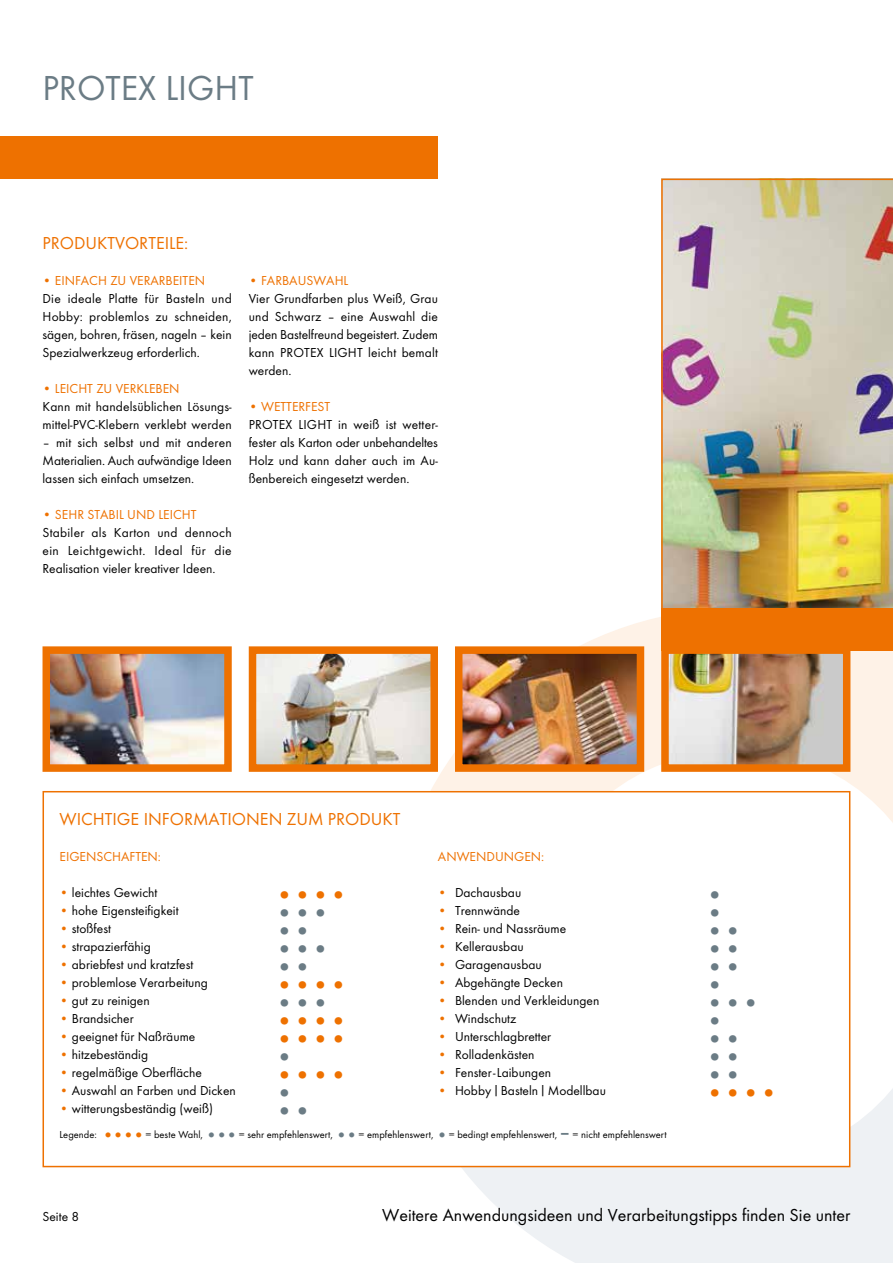
<style>
.page{position:relative;width:893px;height:1263px;background:#fff}
.page>*{position:absolute;margin:0;border:0;box-sizing:border-box;transform-origin:0 0}
.t1{font:36px "Function";color:#6b7c85}
.t2{font:27px "Function";color:#6b7c85}
.t3{font:27px "Function";color:#ee7100}
.t4{font:18px "Function";color:#000}
.t5{font:18px "Function";color:#ee7100}
.t6{font:13.5px/18px "Function";color:#000;text-align:justify}
.t7{font:13.5px "Function";color:#ee7100}
.t8{font:10.5px "Function";color:#000}
.s1{color:#ee7100}
.s2{font-size:18px;color:#ee7100}
.s3{font-size:18px;color:#6b7c85}
.s4{font-weight:700;font-size:18px;color:#6b7c85}
</style>
<div class="page">
<img style="left:661px;top:179px;width:232px;height:429px">
<svg style="left:430px;top:617px;width:463px;height:298px"></svg>
<svg style="left:391px;top:995px;width:502px;height:268px;fill:#eef1f4"></svg>
<div style="left:0;top:136px;width:438px;height:43px;background:#ee7100"></div>
<div style="left:661px;top:608px;width:232px;height:43px;background:#ee7100"></div>
<div style="left:43px;top:791px;width:807px;height:376px;background:#fff;border:2px solid #ee7100"></div>
<img style="left:52px;top:655px;width:171px;height:108px">
<div style="left:43px;top:646px;width:189px;height:126px;border:8px solid #ee7100"></div>
<img style="left:258px;top:655px;width:171px;height:108px">
<div style="left:249px;top:646px;width:189px;height:126px;border:8px solid #ee7100"></div>
<img style="left:464px;top:655px;width:171px;height:108px">
<div style="left:455px;top:646px;width:189px;height:126px;border:8px solid #ee7100"></div>
<img style="left:670px;top:655px;width:171px;height:108px">
<div style="left:661px;top:646px;width:189px;height:126px;border:8px solid #ee7100"></div>
<h1 class="t1" style="left:43px;top:67px;width:205px">PROTEX li ght</h1>
<h3 class="t5" style="left:43px;top:233px;width:19px">Produktvortei</h3>
<h3 class="t5" style="left:169px;top:233px;width:21px">le:</h3>
<p class="t7" style="left:43px;top:273px;width:16px">• einf</p>
<p class="t7" style="left:81px;top:273px;width:44px">achzuver</p>
<p class="t7" style="left:150px;top:273px;width:16px">arbeiten</p>
<p class="t6" style="left:43px;top:290px;width:191px">Die ideale Platte für Basteln und Hobby: problemlos zu schneiden, sägen, bohren, fräsen, nageln – kein Spezialwerkzeug erforderlich.</p>
<p class="t7" style="left:43px;top:381px;width:69px">• leicht zuverk</p>
<p class="t7" style="left:144px;top:381px;width:12px">leben</p>
<p class="t6" style="left:43px;top:398px;width:191px">Kann mit handelsüblichen Lösungs&shy;mittel-PVC-Klebern verklebt werden</p>
<p class="t6" style="left:43px;top:434px;width:191px">– mit sich selbst und mit anderen Materialien. Auch aufwändige Ideen lassen sich einfach umsetzen.</p>
<p class="t7" style="left:43px;top:507px;width:42px">• sehrst</p>
<p class="t7" style="left:100px;top:507px;width:31px">abi l und</p>
<p class="t7" style="left:158px;top:507px;width:37px">leic ht</p>
<p class="t6" style="left:43px;top:524px;width:191px">Stabiler als Karton und dennoch ein Leichtgewicht. Ideal für die Realisation vieler kreativer Ideen.</p>
<p class="t7" style="left:249px;top:273px;width:60px">• Farbausw</p>
<p class="t7" style="left:326px;top:273px;width:24px">ahl</p>
<p class="t6" style="left:249px;top:290px;width:191px">Vier Grundfarben plus Weiß, Grau und Schwarz – eine Auswahl die jeden Bastelfreund begeistert. Zudem kann PROTEX light leicht bemalt werden.</p>
<p class="t7" style="left:249px;top:399px;width:17px">• wetterfest</p>
<p class="t6" style="left:249px;top:416px;width:191px">PROTEX LIGHT in weiß ist wetter&shy;fester als Karton oder unbehandeltes Holz und kann daher auch im Au&shy;ßenbereich eingesetzt werden.</p>
<h3 class="t5" style="left:60px;top:809px;width:342px">WICHTIGE INFORMATIONEN ZUM PRODUKT</h3>
<p class="t7" style="left:60px;top:849px;width:103px">EIGENSCHAFTEN:</p>
<p class="t6" style="left:60px;top:884px;width:99px"><span class="s1">•</span> leichtes Gewicht</p>
<h2 class="t3" style="left:276px;top:879px;width:74px">••••</h2>
<p class="t6" style="left:60px;top:902px;width:121px"><span class="s1">•</span> hohe Eigensteifigkeit</p>
<h2 class="t2" style="left:276px;top:897px;width:56px">•••</h2>
<p class="t6" style="left:60px;top:920px;width:53px"><span class="s1">•</span> stoßfest</p>
<h2 class="t2" style="left:276px;top:915px;width:38px">••</h2>
<p class="t6" style="left:60px;top:938px;width:93px"><span class="s1">•</span> strapazierfähig</p>
<h2 class="t2" style="left:276px;top:933px;width:56px">•••</h2>
<p class="t6" style="left:60px;top:956px;width:135px"><span class="s1">•</span> abriebfest und kratzfest</p>
<h2 class="t2" style="left:276px;top:951px;width:38px">••</h2>
<p class="t6" style="left:60px;top:974px;width:150px"><span class="s1">•</span> problemlose Verarbeitung</p>
<h2 class="t3" style="left:276px;top:969px;width:74px">••••</h2>
<p class="t6" style="left:60px;top:992px;width:92px"><span class="s1">•</span> gut zu reinigen</p>
<h2 class="t2" style="left:276px;top:987px;width:56px">•••</h2>
<p class="t6" style="left:60px;top:1010px;width:76px"><span class="s1">•</span> Brandsicher</p>
<h2 class="t3" style="left:276px;top:1005px;width:74px">••••</h2>
<p class="t6" style="left:60px;top:1028px;width:137px"><span class="s1">•</span> geeignet für Naßräume</p>
<h2 class="t3" style="left:276px;top:1023px;width:74px">••••</h2>
<p class="t6" style="left:60px;top:1046px;width:90px"><span class="s1">•</span> hitzebeständig</p>
<h2 class="t2" style="left:276px;top:1041px;width:20px">•</h2>
<p class="t6" style="left:60px;top:1064px;width:144px"><span class="s1">•</span> regelmäßige Oberfläche</p>
<h2 class="t3" style="left:276px;top:1059px;width:74px">••••</h2>
<p class="t6" style="left:60px;top:1082px;width:178px"><span class="s1">•</span> Auswahl an Farben und Dicken</p>
<h2 class="t2" style="left:276px;top:1077px;width:20px">•</h2>
<p class="t6" style="left:60px;top:1100px;width:155px"><span class="s1">•</span> witterungsbeständig (weiß)</p>
<h2 class="t2" style="left:276px;top:1095px;width:38px">••</h2>
<p class="t7" style="left:438px;top:849px;width:108px">ANWENDUNGEN:</p>
<p class="t6" style="left:438px;top:884px;width:85px"><span class="s1">•</span> Dachausbau</p>
<h2 class="t2" style="left:706px;top:879px;width:20px">•</h2>
<p class="t6" style="left:438px;top:902px;width:84px"><span class="s1">•</span> Trennwände</p>
<h2 class="t2" style="left:706px;top:897px;width:20px">•</h2>
<p class="t6" style="left:438px;top:920px;width:130px"><span class="s1">•</span> Rein- und Nassräume</p>
<h2 class="t2" style="left:706px;top:915px;width:38px">••</h2>
<p class="t6" style="left:438px;top:938px;width:87px"><span class="s1">•</span> Kellerausbau</p>
<h2 class="t2" style="left:706px;top:933px;width:38px">••</h2>
<p class="t6" style="left:438px;top:956px;width:105px"><span class="s1">•</span> Garagenausbau</p>
<h2 class="t2" style="left:706px;top:951px;width:38px">••</h2>
<p class="t6" style="left:438px;top:974px;width:127px"><span class="s1">•</span> Abgehängte Decken</p>
<h2 class="t2" style="left:706px;top:969px;width:20px">•</h2>
<p class="t6" style="left:438px;top:992px;width:163px"><span class="s1">•</span> Blenden und Verkleidungen</p>
<h2 class="t2" style="left:706px;top:987px;width:56px">•••</h2>
<p class="t6" style="left:438px;top:1010px;width:80px"><span class="s1">•</span> Windschutz</p>
<h2 class="t2" style="left:706px;top:1005px;width:20px">•</h2>
<p class="t6" style="left:438px;top:1028px;width:115px"><span class="s1">•</span> Unterschlagbretter</p>
<h2 class="t2" style="left:706px;top:1023px;width:38px">••</h2>
<p class="t6" style="left:438px;top:1046px;width:98px"><span class="s1">•</span> Rolladenkästen</p>
<h2 class="t2" style="left:706px;top:1041px;width:38px">••</h2>
<p class="t6" style="left:438px;top:1064px;width:115px"><span class="s1">•</span> Fenster-Laibungen</p>
<h2 class="t2" style="left:706px;top:1059px;width:38px">••</h2>
<p class="t6" style="left:438px;top:1082px;width:169px"><span class="s1">•</span> Hobby|Basteln|Modellbau</p>
<h2 class="t3" style="left:706px;top:1077px;width:74px">••••</h2>
<p class="t8" style="left:60px;top:1129px;width:609px">Legende: <span class="s2">••••</span>= beste Wahl, <span class="s3">•••</span>= sehr empfehlenswert, <span class="s3">••</span>= empfehlenswert, <span class="s3">•</span>= bedingt empfehlenswert, <span class="s4">–</span> = nicht empfehlenswert</p>
<p class="t6" style="left:43px;top:1208px;width:38px">Seite 8</p>
<h3 class="t4" style="left:382px;top:1205px;width:470px">Weitere Anwendungsideen und Verarbeitungstipps finden Sie unter</h3>
</div>
